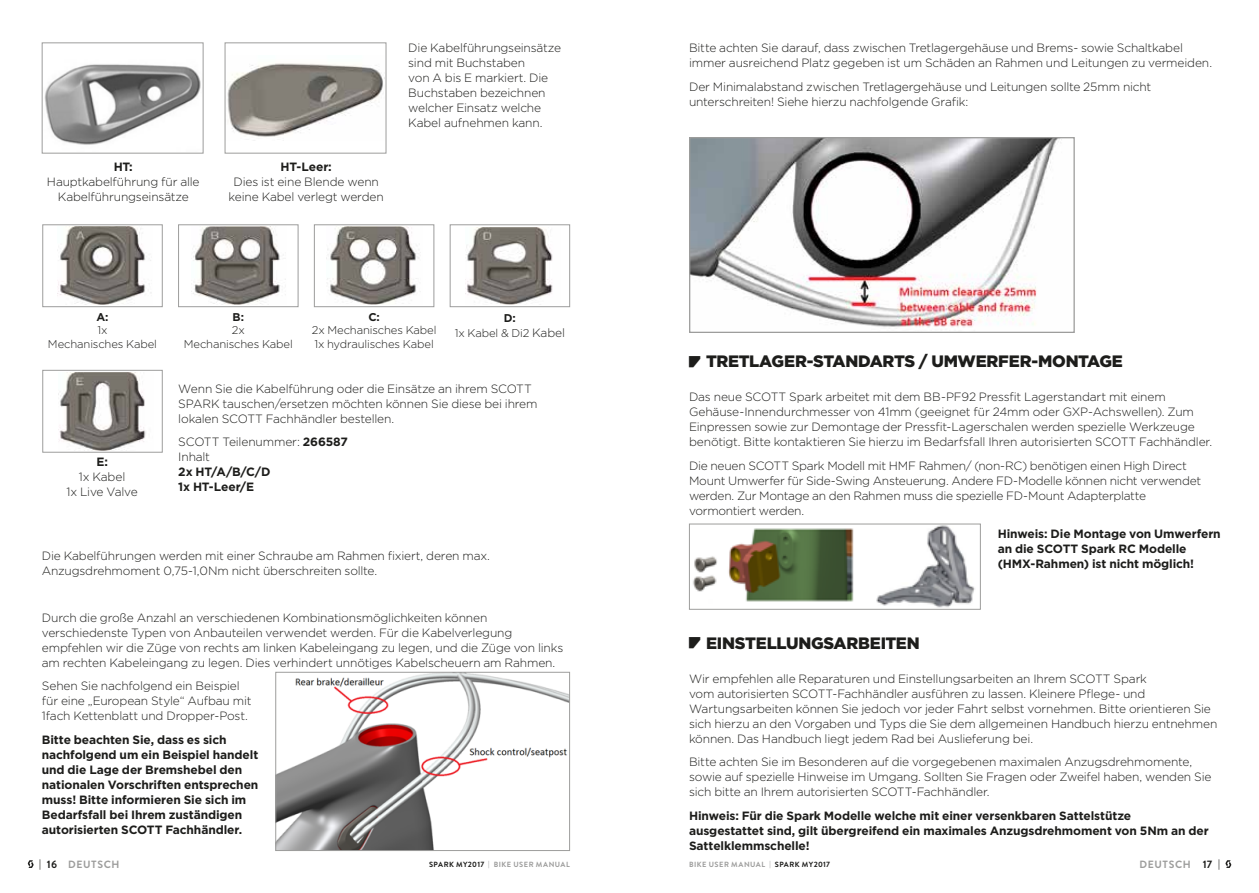
<style>
.page{position:relative;width:1259px;height:893px;background:#fff}
.page>*{position:absolute;margin:0;border:0;box-sizing:border-box;transform-origin:0 0}
.t1{font:900 16.5px "Gotham";letter-spacing:-.02em;color:#1d1d1b}
.t2{font:300 12px/15px "Gotham";letter-spacing:-.015em;color:#1d1d1b}
.t3{font:700 12px/15px "Gotham";letter-spacing:-.01em;color:#1d1d1b}
.t4{font:300 11.25px/13.5px "Gotham";letter-spacing:-.01em;color:#1d1d1b;text-align:center}
.t5{font:700 11.25px "Gotham";color:#1d1d1b}
.t6{font:700 10.5px "Brandon Text";letter-spacing:.06em;color:#9d9d9c}
.t7{font:700 10.5px "Brandon Text";color:#1d1d1b}
.t8{font:700 7.5px "Brandon Text";letter-spacing:.065em;color:#9d9d9c}
.s1{font-weight:700}
.s2{font-size:12px}
.s3{font-family:"manual Point";font-weight:400;font-size:27px}
.s4{color:#1d1d1b}
</style>
<div class="page">
<img style="left:277px;top:674px;width:291px;height:175px">
<div style="left:275px;top:672px;width:295px;height:179px;border:1px solid #9d9d9c"></div>
<img style="left:691px;top:139px;width:371px;height:188px">
<div style="left:689px;top:137px;width:385px;height:196px;border:1px solid #9d9d9c"></div>
<img style="left:693px;top:526px;width:282px;height:82px">
<div style="left:689px;top:524px;width:291px;height:86px;border:1px solid #9d9d9c"></div>
<img style="left:44px;top:64px;width:157px;height:81px">
<img style="left:57px;top:227px;width:95px;height:77px">
<div style="left:42px;top:225px;width:120px;height:82px;border:1px solid #9d9d9c"></div>
<img style="left:466px;top:227px;width:87px;height:77px">
<div style="left:450px;top:225px;width:120px;height:82px;border:1px solid #9d9d9c"></div>
<img style="left:227px;top:63px;width:156px;height:74px">
<div style="left:225px;top:43px;width:161px;height:110px;border:1px solid #9d9d9c"></div>
<img style="left:191px;top:227px;width:95px;height:77px">
<div style="left:178px;top:225px;width:120px;height:82px;border:1px solid #9d9d9c"></div>
<img style="left:58px;top:372px;width:88px;height:78px">
<div style="left:42px;top:370px;width:120px;height:82px;border:1px solid #9d9d9c"></div>
<img style="left:326px;top:227px;width:93px;height:78px">
<div style="left:314px;top:225px;width:120px;height:82px;border:1px solid #9d9d9c"></div>
<svg style="left:1225px;top:860px;width:6px;height:8px"></svg>
<svg style="left:28px;top:860px;width:6px;height:8px"></svg>
<p class="t3" style="left:114px;top:159px;width:20px">HT:</p>
<p class="t2" style="left:47px;top:174px;width:154px;text-align:center">Hauptkabelführung für alle<br>Kabelführungseinsätze</p>
<p class="t3" style="left:281px;top:159px;width:53px">HT-Leer:</p>
<p class="t2" style="left:229px;top:174px;width:157px;text-align:center">Dies ist eine Blende wenn keine Kabel verlegt werden</p>
<p class="t2" style="left:408px;top:40px;width:154px">Die Kabelführungseinsätze sind mit Buchstaben<br>von A bis E markiert. Die<br>Buchstaben bezeichnen welcher Einsatz welche<br>Kabel aufnehmen kann.</p>
<p class="t2" style="left:689px;top:40px;width:524px">Bitte achten Sie darauf, dass zwischen Tretlagergehäuse und Brems- sowie Schaltkabel immer ausreichend Platz gegeben ist um Schäden an Rahmen und Leitungen zu vermeiden.</p>
<p class="t2" style="left:689px;top:79px;width:464px">Der Minimalabstand zwischen Tretlagergehäuse und Leitungen sollte 25mm nicht unterschreiten! Siehe hierzu nachfolgende Grafik:</p>
<p class="t5" style="left:368px;top:309px;width:13px">C:</p>
<p class="t4" style="left:312px;top:323px;width:126px;text-align:left">2x Mechanisches Kabel<br>1x hydraulisches Kabel</p>
<p class="t2" style="left:178px;top:380px;width:361px">Wenn Sie die Kabelführung oder die Einsätze an ihrem SCOTT<br>SPARK tauschen/ersetzen möchten können Sie diese bei ihrem lokalen SCOTT Fachhändler bestellen.</p>
<p class="t2" style="left:178px;top:434px;width:171px">SCOTT Teilenummer: <span class="s1">266587<br></span>Inhalt</p>
<p class="t3" style="left:178px;top:464px;width:94px">2x HT/A/B/C/D<br>1x HT-Leer/E</p>
<p class="t5" style="left:232px;top:309px;width:13px">B:</p>
<p class="t4" style="left:184px;top:323px;width:111px">2x<br>Mechanisches Kabel</p>
<p class="t5" style="left:96px;top:309px;width:14px">A:</p>
<p class="t4" style="left:48px;top:323px;width:111px">1x<br>Mechanisches Kabel</p>
<p class="t4" style="left:455px;top:310px;width:112px;line-height:15px"><span class="s1">D:<br></span>1x Kabel &amp; Di2 <span class="s2">Kabel</span></p>
<h1 class="t1" style="left:689px;top:350px;width:435px"><span class="s3">•</span> TRETLAGER-STANDARTS / UMWERFER-MONTAGE</h1>
<p class="t2" style="left:689px;top:389px;width:524px">Das neue SCOTT Spark arbeitet mit dem BB-PF92 Pressfit Lagerstandart mit einem Gehäuse-Innendurchmesser von 41mm (geeignet für 24mm oder GXP-Achswellen). Zum Einpressen sowie zur Demontage der Pressfit-Lagerschalen werden spezielle Werkzeuge benötigt. Bitte kontaktieren Sie hierzu im Bedarfsfall Ihren autorisierten SCOTT Fachhändler.</p>
<p class="t2" style="left:689px;top:457px;width:513px">Die neuen SCOTT Spark Modell mit HMF Rahmen/ (non-RC) benötigen einen High Direct Mount Umwerfer für Side-Swing Ansteuerung. Andere FD-Modelle können nicht verwendet werden. Zur Montage an den Rahmen muss die spezielle FD-Mount Adapterplatte vormontiert werden.</p>
<p class="t3" style="left:997px;top:526px;width:224px">Hinweis: Die Montage von Umwerfern an die SCOTT Spark RC Modelle (HMX-Rahmen) ist nicht möglich!</p>
<p class="t3" style="left:96px;top:454px;width:13px">E:</p>
<p class="t2" style="left:67px;top:469px;width:73px;text-align:center">1x Kabel<br>1x Live Valve</p>
<p class="t2" style="left:42px;top:547px;width:449px">Die Kabelführungen werden mit einer Schraube am Rahmen fixiert, deren max.<br>Anzugsdrehmoment 0,75-1,0Nm nicht überschreiten sollte.</p>
<p class="t2" style="left:42px;top:609px;width:523px">Durch die große Anzahl an verschiedenen Kombinationsmöglichkeiten können verschiedenste Typen von Anbauteilen verwendet werden. Für die Kabelverlegung empfehlen wir die Züge von rechts am linken Kabeleingang zu legen, und die Züge von links am rechten Kabeleingang zu legen. Dies verhindert unnötiges Kabelscheuern am Rahmen.</p>
<p class="t2" style="left:42px;top:678px;width:211px">Sehen Sie nachfolgend ein Beispiel für eine „European Style“ Aufbau mit<br>1fach Kettenblatt und Dropper-Post.</p>
<p class="t3" style="left:42px;top:732px;width:218px">Bitte beachten Sie, dass es sich nachfolgend um ein Beispiel handelt und die Lage der Bremshebel den nationalen Vorschriften entsprechen muss! Bitte informieren Sie sich im Bedarfsfall bei Ihrem zuständigen autorisierten SCOTT Fachhändler.</p>
<p class="t7" style="left:39px;top:857px;width:19px">| 16</p>
<p class="t8" style="left:429px;top:859px;width:142px"><span class="s4">SPARK MY2017</span> | BIKE USER MANUAL</p>
<p class="t8" style="left:689px;top:859px;width:142px">BIKE USER MANUAL | <span class="s4">SPARK MY2017</span></p>
<p class="t7" style="left:1202px;top:857px;width:19px">17 |</p>
<h1 class="t1" style="left:689px;top:632px;width:232px"><span class="s3">•</span>EINSTELLUNGSARBEITEN</h1>
<p class="t2" style="left:689px;top:670px;width:530px">Wir empfehlen alle Reparaturen und Einstellungsarbeiten an Ihrem SCOTT Spark<br>vom autorisierten SCOTT-Fachhändler ausführen zu lassen. Kleinere Pflege- und Wartungsarbeiten können Sie jedoch vor jeder Fahrt selbst vornehmen. Bitte orientieren Sie sich hierzu an den Vorgaben und Typs die Sie dem allgemeinen Handbuch hierzu entnehmen können. Das Handbuch liegt jedem Rad bei Auslieferung bei.</p>
<p class="t2" style="left:689px;top:754px;width:524px">Bitte achten Sie im Besonderen auf die vorgegebenen maximalen Anzugsdrehmomente, sowie auf spezielle Hinweise im Umgang. Sollten Sie Fragen oder Zweifel haben, wenden Sie sich bitte an Ihrem autorisierten SCOTT-Fachhändler.</p>
<p class="t3" style="left:689px;top:808px;width:521px">Hinweis: Für die Spark Modelle welche mit einer versenkbaren Sattelstütze ausgestattet sind, gilt übergreifend ein maximales Anzugsdrehmoment von 5Nm an der<br>Sattelklemmschelle!</p>
<p class="t6" style="left:68px;top:857px;width:53px">DEUTSCH</p>
<p class="t6" style="left:1139px;top:857px;width:53px">DEUTSCH</p>
</div>
